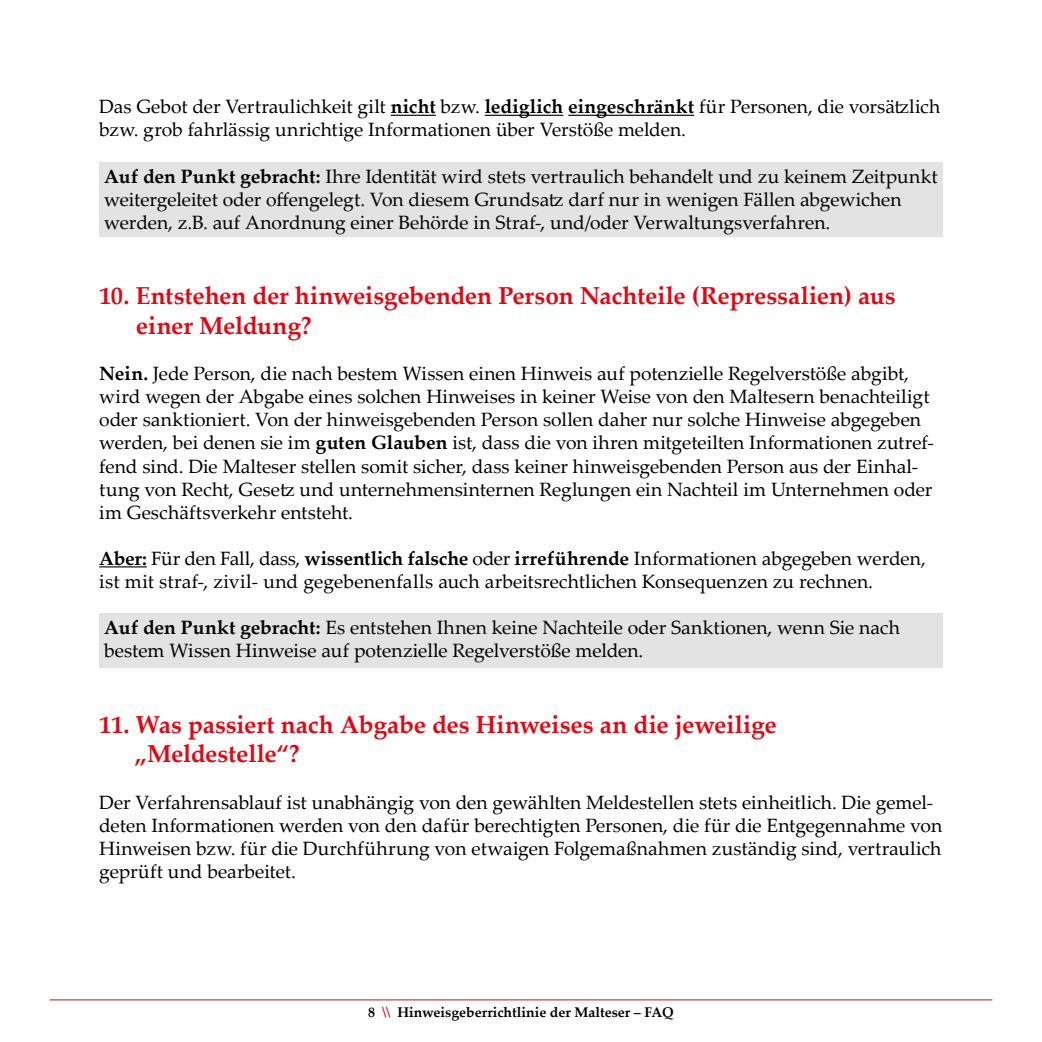
<style>
.page{position:relative;width:1042px;height:1042px;background:#fff}
.page>*{position:absolute;margin:0;border:0;box-sizing:border-box;transform-origin:0 0}
.t1{font:700 24.5px/29.4px "Palatino Linotype";letter-spacing:-.005em;color:#e30613}
.t2{font:19.25px/23.1px "Palatino Linotype";letter-spacing:-.005em;color:#000}
.t3{font:700 14px "Palatino Linotype";color:#000}
.s1{font-weight:700}
.s2{color:#e30613}
</style>
<div class="page">
<div style="left:99px;top:162px;width:844px;height:75px;background:#e3e3e3"></div>
<div style="left:99px;top:613px;width:844px;height:54px;background:#e3e3e3"></div>
<hr style="left:50px;top:999px;width:942px;height:1px;background:#e30613">
<hr style="left:391px;top:115px;width:45px;height:1px;background:#000">
<hr style="left:485px;top:115px;width:78px;height:1px;background:#000">
<hr style="left:568px;top:115px;width:126px;height:1px;background:#000">
<hr style="left:99px;top:566px;width:48px;height:1px;background:#000">
<p class="t2" style="left:99px;top:94px;width:842px">Das Gebot der Vertraulichkeit gilt <span class="s1">nicht</span> bzw. <span class="s1">lediglich eingeschränkt</span> für Personen, die vorsätzlich bzw. grob fahrlässig unrichtige Informationen über Verstöße melden.</p>
<p class="t2" style="left:104px;top:164px;width:835px"><span class="s1">Auf den Punkt gebracht:</span> Ihre Identität wird stets vertraulich behandelt und zu keinem Zeitpunkt weitergeleitet oder offengelegt. Von diesem Grundsatz darf nur in wenigen Fällen abgewichen werden, z.B. auf Anordnung einer Behörde in Straf-, und/oder Verwaltungsverfahren.</p>
<p class="t1" style="left:136px;top:281px;width:761px;text-indent:-37px">10. Entstehen der hinweisgebenden Person Nachteile (Repressalien) aus einer Meldung?</p>
<p class="t2" style="left:99px;top:361px;width:836px"><span class="s1">Nein.</span> Jede Person, die nach bestem Wissen einen Hinweis auf potenzielle Regelverstöße abgibt, wird wegen der Abgabe eines solchen Hinweises in keiner Weise von den Maltesern benachteiligt oder sanktioniert. Von der hinweisgebenden Person sollen daher nur solche Hinweise abgegeben werden, bei denen sie im <span class="s1">guten Glauben</span> ist, dass die von ihren mitgeteilten Informationen zutref&shy;fend sind. Die Malteser stellen somit sicher, dass keiner hinweisgebenden Person aus der Einhal&shy;tung von Recht, Gesetz und unternehmensinternen Reglungen ein Nachteil im Unternehmen oder im Geschäftsverkehr entsteht.</p>
<p class="t2" style="left:99px;top:546px;width:828px"><span class="s1">Aber:</span> Für den Fall, dass, <span class="s1">wissentlich falsche</span> oder <span class="s1">irreführende</span> Informationen abgegeben werden, ist mit straf-, zivil- und gegebenenfalls auch arbeitsrechtlichen Konsequenzen zu rechnen.</p>
<p class="t2" style="left:104px;top:615px;width:797px"><span class="s1">Auf den Punkt gebracht:</span> Es entstehen Ihnen keine Nachteile oder Sanktionen, wenn Sie nach bestem Wissen Hinweise auf potenzielle Regelverstöße melden.</p>
<p class="t1" style="left:134px;top:709px;width:644px;text-indent:-35px">11. Was passiert nach Abgabe des Hinweises an die jeweilige „Meldestelle“?</p>
<p class="t2" style="left:99px;top:790px;width:844px">Der Verfahrensablauf ist unabhängig von den gewählten Meldestellen stets einheitlich. Die gemel&shy;deten Informationen werden von den dafür berechtigten Personen, die für die Entgegennahme von Hinweisen bzw. für die Durchführung von etwaigen Folgemaßnahmen zuständig sind, vertraulich geprüft und bearbeitet.</p>
<p class="t3" style="left:368px;top:1002px;width:307px">8 <span class="s2">\\</span> Hinweisgeberrichtlinie der Malteser – FAQ</p>
</div>
